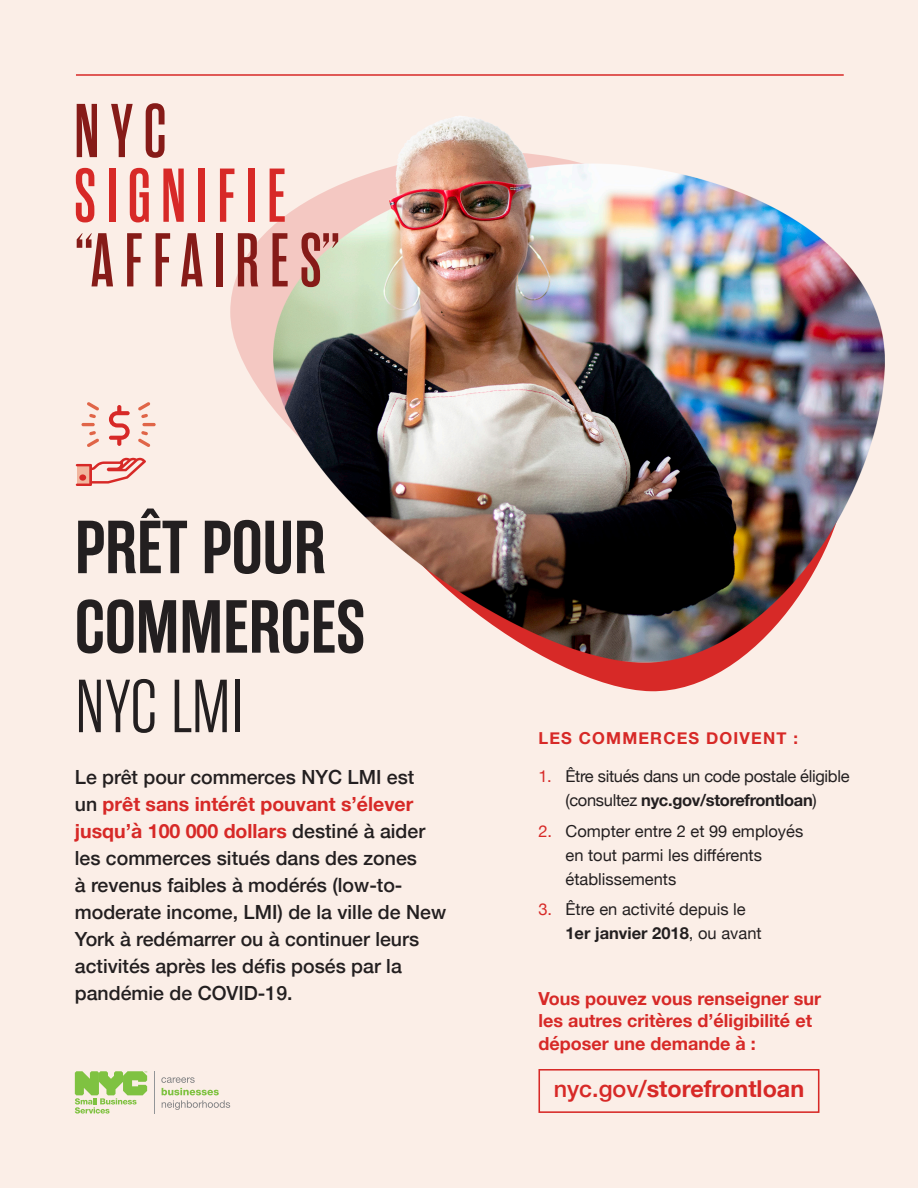
<style>
.page{position:relative;width:918px;height:1188px;background:#fbeee7}
.page>*{position:absolute;margin:0;border:0;box-sizing:border-box;transform-origin:0 0}
.t1{font:600 76.05px "Rama Gothic M";letter-spacing:.145em;color:#861b18}
.t2{font:600 76.05px "Rama Gothic M";letter-spacing:.135em;color:#d72927}
.t3{font:600 75px/79.5px "Rama Gothic E";color:#231f20}
.t4{font:300 75px "Rama Gothic E";color:#231f20}
.t5{font:700 23.4px "Helvetica Neue";color:#d72927}
.t6{font:500 19.5px/27px "Helvetica Neue";color:#231f20}
.t7{font:700 18px/22.5px "Helvetica Neue";color:#d72927}
.t8{font:16.5px/24px "Helvetica Neue";color:#231f20}
.t9{font:16.5px/24px "Helvetica Neue";letter-spacing:-.02em;color:#231f20;text-align:center}
.t10{font:700 16.5px "Helvetica Neue";letter-spacing:.07em;color:#d72927}
.s1{font-weight:700;color:#d72927}
.s2{color:#d72927}
.s3{font-weight:700}
.s4{font-weight:500}
</style>
<div class="page">
<hr style="left:76px;top:74px;width:768px;height:2px;background:#d72927">
<svg style="left:75px;top:1071px;width:72px;height:43px"></svg>
<hr style="left:154px;top:1071px;width:1px;height:43px;background:#939598">
<svg style="left:161px;top:1077px;width:69px;height:33px"></svg>
<div style="left:538px;top:1069px;width:281px;height:44px;border:2px solid #d72927"></div>
<svg style="left:109px;top:405px;width:21px;height:41px"></svg>
<hr style="left:81px;top:423px;width:14px;height:3px;background:#e06548;border-radius:2px">
<svg style="left:87px;top:431px;width:12px;height:16px"></svg>
<svg style="left:87px;top:402px;width:12px;height:16px"></svg>
<hr style="left:142px;top:423px;width:14px;height:3px;background:#e06548;border-radius:2px">
<svg style="left:138px;top:431px;width:12px;height:16px"></svg>
<svg style="left:138px;top:402px;width:12px;height:16px"></svg>
<svg style="left:76px;top:458px;width:70px;height:28px"></svg>
<div style="left:79px;top:474px;width:7px;height:7px;background:#d72927;border-radius:50%"></div>
<svg style="left:230px;top:260px;width:15px;height:105px;fill:#f4c8c2"></svg>
<svg style="left:596px;top:680px;width:108px;height:12px"></svg>
<img style="left:245px;top:74px;width:640px;height:606px">
<p class="t1" style="left:74px;top:93px;width:94px">NYC</p>
<p class="t2" style="left:74px;top:158px;width:213px">SIGNIFIE</p>
<p class="t1" style="left:74px;top:222px;width:268px">“AFFAIRES”</p>
<p class="t3" style="left:75px;top:509px;width:292px">PRÊT POUR<br>COMMERCES</p>
<p class="t4" style="left:75px;top:666px;width:171px">NYC LMI</p>
<p class="t6" style="left:75px;top:762px;width:373px">Le prêt pour commerces NYC LMI est<br>un <span class="s1">prêt sans intérêt pouvant s’élever jusqu’à 100 000 dollars</span> destiné à aider les commerces situés dans des zones<br>à revenus faibles à modérés (low-to&shy;moderate income, LMI) de la ville de New York à redémarrer ou à continuer leurs activités après les défis posés par la pandémie de COVID-19.</p>
<p class="t10" style="left:538px;top:725px;width:261px">LES COMMERCES DOIVENT :</p>
<p class="t9" style="left:538px;top:765px;width:313px"><span class="s2">1.</span> Être situés dans un code postale éligible (consultez <span class="s3">nyc.gov/storefrontloan</span>)</p>
<p class="t8" style="left:565px;top:820px;width:239px;text-indent:-27px"><span class="s2">2.</span> Compter entre 2 et 99 employés en tout parmi les différents établissements</p>
<p class="t8" style="left:565px;top:898px;width:198px;text-indent:-27px"><span class="s2">3.</span> Être en activité depuis le<br><span class="s3">1er janvier 2018</span>, ou avant</p>
<p class="t7" style="left:538px;top:988px;width:284px">Vous pouvez vous renseigner sur les autres critères d’éligibilité et déposer une demande à :</p>
<p class="t5" style="left:554px;top:1070px;width:252px"><span class="s4">nyc.gov/</span>storefrontloan</p>
</div>
